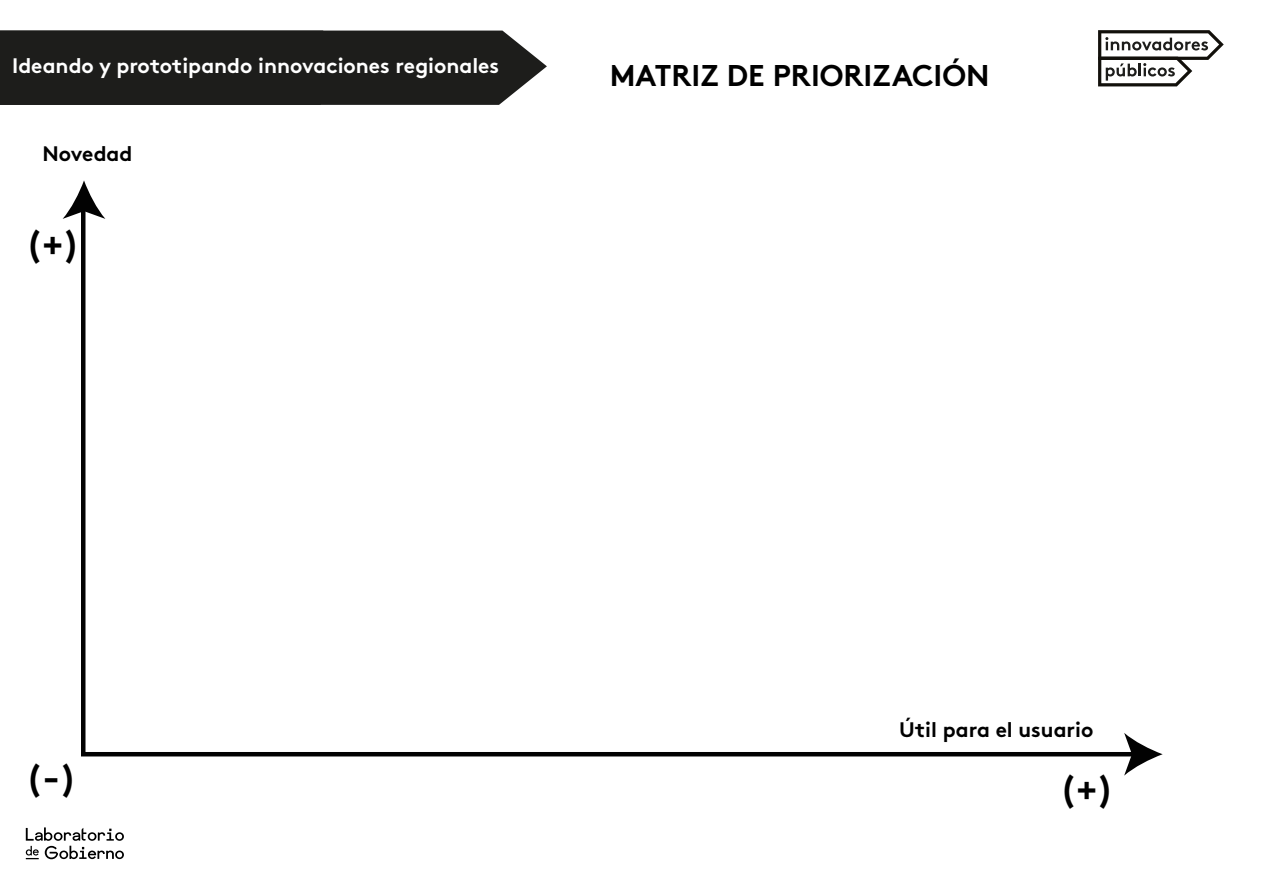
<style>
.page{position:relative;width:1263px;height:893px;background:#fff}
.page>*{position:absolute;margin:0;border:0;box-sizing:border-box;transform-origin:0 0}
.t1{font:700 37.5px "Brown";color:#000}
.t2{font:700 30px "Brown";color:#000}
.t3{font:700 21px "Brown";color:#fff}
.t4{font:700 21px "Brown";color:#000}
</style>
<div class="page">
<svg style="left:1098px;top:30px;width:126px;height:56px"></svg>
<div style="left:0;top:31px;width:547px;height:74px;background:#1d1d1b"></div>
<svg style="left:26px;top:827px;width:98px;height:32px"></svg>
<div style="left:81px;top:207px;width:5px;height:546px;background:#020202"></div>
<svg style="left:63px;top:180px;width:42px;height:39px"></svg>
<hr style="left:81px;top:752px;width:1055px;height:4px;background:#020202">
<svg style="left:1124px;top:733px;width:38px;height:43px"></svg>
<p class="t3" style="left:12px;top:49px;width:489px">Ideando y prototipando innovaciones regionales</p>
<h2 class="t2" style="left:610px;top:52px;width:381px">MATRIZ DE PRIORIZACIÓN</h2>
<p class="t4" style="left:43px;top:136px;width:91px">Novedad</p>
<h1 class="t1" style="left:25px;top:212px;width:56px">(+)</h1>
<h1 class="t1" style="left:25px;top:747px;width:53px">(-)</h1>
<p class="t4" style="left:899px;top:713px;width:196px">Útil para el usuario</p>
<h1 class="t1" style="left:1059px;top:757px;width:56px">(+)</h1>
</div>
